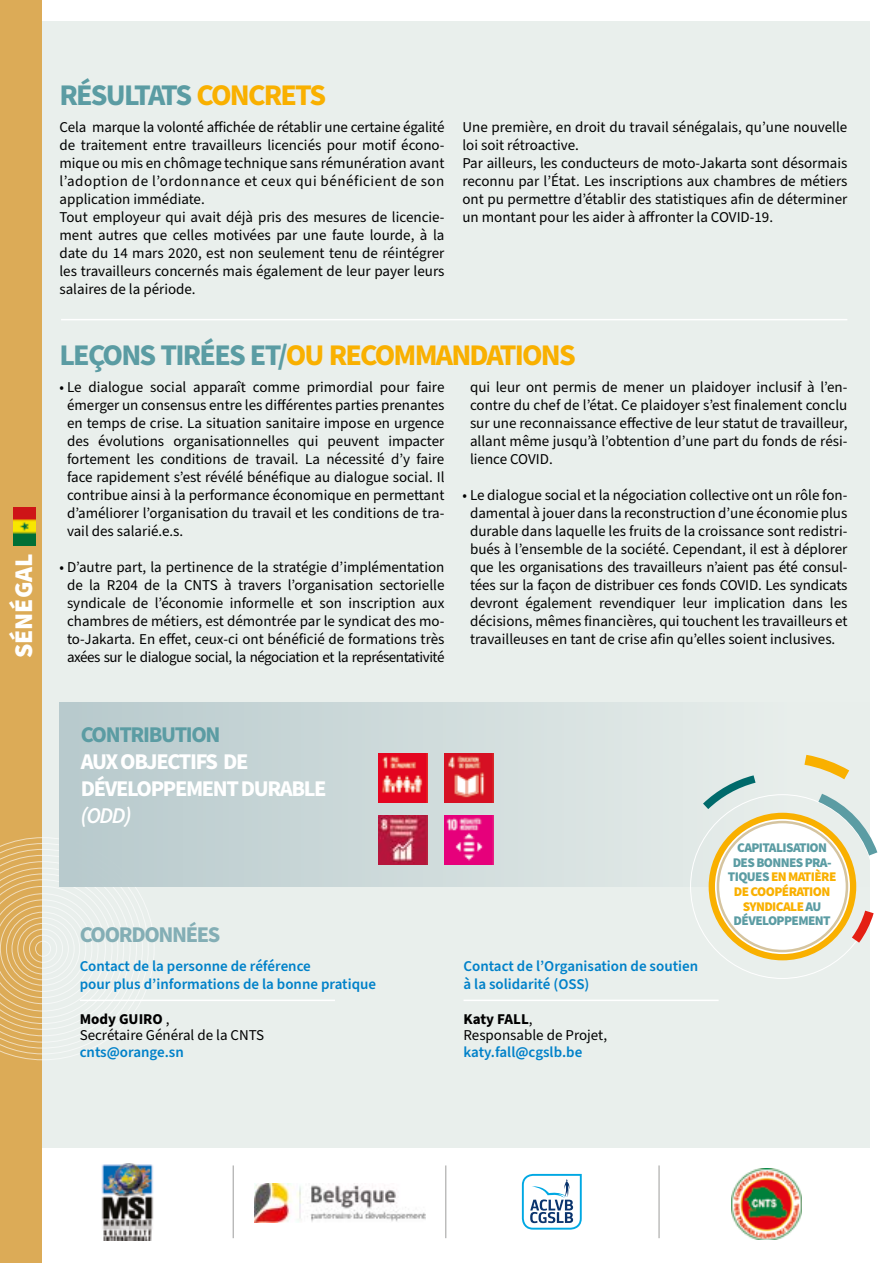
<style>
.page{position:relative;width:893px;height:1263px;background:#fff}
.page>*{position:absolute;margin:0;border:0;box-sizing:border-box;transform-origin:0 0}
.t1{font:700 30px "Source Sans Pro";letter-spacing:-.06em;color:#f9b000}
.t2{font:700 30px "Source Sans Pro";letter-spacing:-.06em;color:#5b9ca3}
.t3{font:900 25.5px "Source Sans Pro";color:#fff}
.t4{font:700 22.5px/27px "Source Sans Pro";letter-spacing:-.06em;color:#fff}
.t5{font:700 22.5px "Source Sans Pro";letter-spacing:-.06em;color:#5b9ca3}
.t6{font:700 22.5px "Source Sans Pro";letter-spacing:-.06em;color:#83aeb5}
.t7{font:italic 600 22.5px "Source Sans Pro";color:#fff}
.t8{font:15px/18px "Source Sans Pro";color:#000}
.t9{font:600 15px/18px "Source Sans Pro";color:#0081c9}
.t10{font:900 13.2px/14.5px "Source Sans Pro";letter-spacing:-.045em;color:#5b9ca3;text-align:center}
.s1{color:#f9b000}
.s2{color:#5b9ca3}
.s3{font-weight:700}
</style>
<div class="page">
<div style="left:21px;top:21px;width:849px;height:1127px;background:#e9efec"></div>
<div style="left:0;top:0;width:41px;height:1263px;background:#dcab57"></div>
<svg style="left:0;top:837px;width:155px;height:223px"></svg>
<div style="left:6px;top:912px;width:74px;height:74px;border:1px solid #fff;border-radius:50%"></div>
<div style="left:12px;top:917px;width:63px;height:63px;border:1px solid #fff;border-radius:50%"></div>
<div style="left:17px;top:923px;width:52px;height:51px;border:1px solid #fff;border-radius:50%"></div>
<div style="left:23px;top:929px;width:40px;height:40px;border:1px solid #fff;border-radius:50%"></div>
<div style="left:29px;top:935px;width:28px;height:28px;border:1px solid #fff;border-radius:50%"></div>
<div style="left:35px;top:941px;width:16px;height:16px;border:1px solid #fff;border-radius:50%"></div>
<svg style="left:522px;top:1174px;width:60px;height:55px"></svg>
<img style="left:255px;top:1183px;width:171px;height:40px">
<hr style="left:659px;top:1165px;width:1px;height:73px;background:#9d9d9c">
<hr style="left:445px;top:1165px;width:1px;height:73px;background:#9d9d9c">
<hr style="left:233px;top:1165px;width:1px;height:73px;background:#9d9d9c">
<hr style="left:61px;top:319px;width:786px;height:1px;background:#fff">
<hr style="left:463px;top:999px;width:256px;height:2px;background:#fff">
<hr style="left:80px;top:999px;width:255px;height:2px;background:#fff">
<img style="left:101px;top:1163px;width:53px;height:77px">
<div style="left:59px;top:702px;width:811px;height:184px;background:linear-gradient(to right,#b8c9cd,#ecf0eb)"></div>
<img style="left:378px;top:753px;width:50px;height:49px">
<img style="left:444px;top:753px;width:50px;height:49px">
<img style="left:378px;top:815px;width:50px;height:50px">
<img style="left:444px;top:815px;width:50px;height:50px">
<img style="left:13px;top:508px;width:22px;height:37px">
<img style="left:731px;top:1169px;width:71px;height:70px">
<svg style="left:712px;top:816px;width:141px;height:141px"></svg>
<div style="left:709px;top:813px;width:147px;height:147px;border:6px solid #f9b000;border-radius:50%"></div>
<svg style="left:843px;top:901px;width:31px;height:51px"></svg>
<svg style="left:695px;top:770px;width:69px;height:47px"></svg>
<svg style="left:794px;top:748px;width:84px;height:117px"></svg>
<div style="left:718px;top:822px;width:129px;height:129px;background:#fff;border-radius:50%"></div>
<div style="left:717px;top:821px;width:131px;height:131px;border:3px solid #d5c49f;border-radius:50%"></div>
<h2 class="t3" style="left:6px;top:658px;width:106px;rotate:-90deg">SÉNÉGAL</h2>
<h1 class="t2" style="left:59px;top:74px;width:268px">RÉSULTATS <span class="s1">CONCRETS</span></h1>
<p class="t8" style="left:59px;top:118px;width:386px">Cela marque la volonté affichée de rétablir une certaine égalité de traitement entre travailleurs licenciés pour motif écono&shy;mique ou mis en chômage technique sans rémunération avant l’adoption de l’ordonnance et ceux qui bénéficient de son application immédiate.<br>Tout employeur qui avait déjà pris des mesures de licencie&shy;ment autres que celles motivées par une faute lourde, à la date du 14 mars 2020, est non seulement tenu de réintégrer les travailleurs concernés mais également de leur payer leurs salaires de la période.</p>
<p class="t8" style="left:462px;top:118px;width:386px">Une première, en droit du travail sénégalais, qu’une nouvelle loi soit rétroactive.<br>Par ailleurs, les conducteurs de moto-Jakarta sont désormais reconnu par l’État. Les inscriptions aux chambres de métiers ont pu permettre d’établir des statistiques afin de déterminer un montant pour les aider à affronter la COVID-19.</p>
<h1 class="t1" style="left:59px;top:335px;width:518px"><span class="s2">LEÇONS TIRÉES ET/</span>OU RECOMMANDATIONS</h1>
<p class="t8" style="left:67px;top:378px;width:379px;text-align:justify;text-indent:-8px">• Le dialogue social apparaît comme primordial pour faire émerger un consensus entre les différentes parties prenantes en temps de crise. La situation sanitaire impose en urgence des évolutions organisationnelles qui peuvent impacter fortement les conditions de travail. La nécessité d’y faire face rapidement s’est révélé bénéfique au dialogue social. Il contribue ainsi à la performance économique en permettant d’améliorer l’organisation du travail et les conditions de tra&shy;vail des salarié.e.s.</p>
<p class="t8" style="left:59px;top:558px;width:386px;text-align:center">• D’autre part, la pertinence de la stratégie d’implémentation de la R204 de la CNTS à travers l’organisation sectorielle syndicale de l’économie informelle et son inscription aux chambres de métiers, est démontrée par le syndicat des mo&shy;to-Jakarta. En effet, ceux-ci ont bénéficié de formations très axées sur le dialogue social, la négociation et la représentativité</p>
<p class="t8" style="left:470px;top:378px;width:379px;text-align:justify">qui leur ont permis de mener un plaidoyer inclusif à l’en&shy;contre du chef de l’état. Ce plaidoyer s’est finalement conclu sur une reconnaissance effective de leur statut de travailleur, allant même jusqu’à l’obtention d’une part du fonds de rési&shy;lience COVID.</p>
<p class="t8" style="left:462px;top:486px;width:386px;text-align:center">• Le dialogue social et la négociation collective ont un rôle fon&shy;damental à jouer dans la reconstruction d’une économie plus durable dans laquelle les fruits de la croissance sont redistri&shy;bués à l’ensemble de la société. Cependant, il est à déplorer que les organisations des travailleurs n’aient pas été consul&shy;tées sur la façon de distribuer ces fonds COVID. Les syndicats devront également revendiquer leur implication dans les décisions, mêmes financières, qui touchent les travailleurs et travailleuses en tant de crise afin qu’elles soient inclusives.</p>
<h3 class="t5" style="left:81px;top:719px;width:141px">CONTRIBUTION</h3>
<h3 class="t4" style="left:81px;top:748px;width:247px">AUX OBJECTIFS DE<br>DÉVELOPPEMENT DURABLE</h3>
<h3 class="t7" style="left:81px;top:800px;width:52px">(ODD)</h3>
<h3 class="t6" style="left:80px;top:919px;width:142px">COORDONNÉES</h3>
<p class="t9" style="left:80px;top:958px;width:298px">Contact de la personne de référence<br>pour plus d’informations de la bonne pratique</p>
<p class="t8" style="left:80px;top:1011px;width:186px;line-height:16.5px"><span class="s3">Mody GUIRO</span> ,<br>Secrétaire Général de la CNTS</p>
<p class="t9" style="left:80px;top:1043px;width:106px">cnts@orange.sn</p>
<p class="t9" style="left:463px;top:958px;width:236px">Contact de l’Organisation de soutien à la solidarité (OSS)</p>
<p class="t8" style="left:463px;top:1011px;width:145px;line-height:16.5px"><span class="s3">Katy FALL</span>,<br>Responsable de Projet,</p>
<p class="t9" style="left:463px;top:1043px;width:120px">katy.fall@cgslb.be</p>
<p class="t10" style="left:728px;top:841px;width:110px">CAPITALISATION<br>DES BONNES PRA-<br>TIQUES<span class="s1">EN MATIÈRE<br>DE COOPÉRATION<br>SYNDICALE</span> AU<br>DÉVELOPPEMENT</p>
</div>
